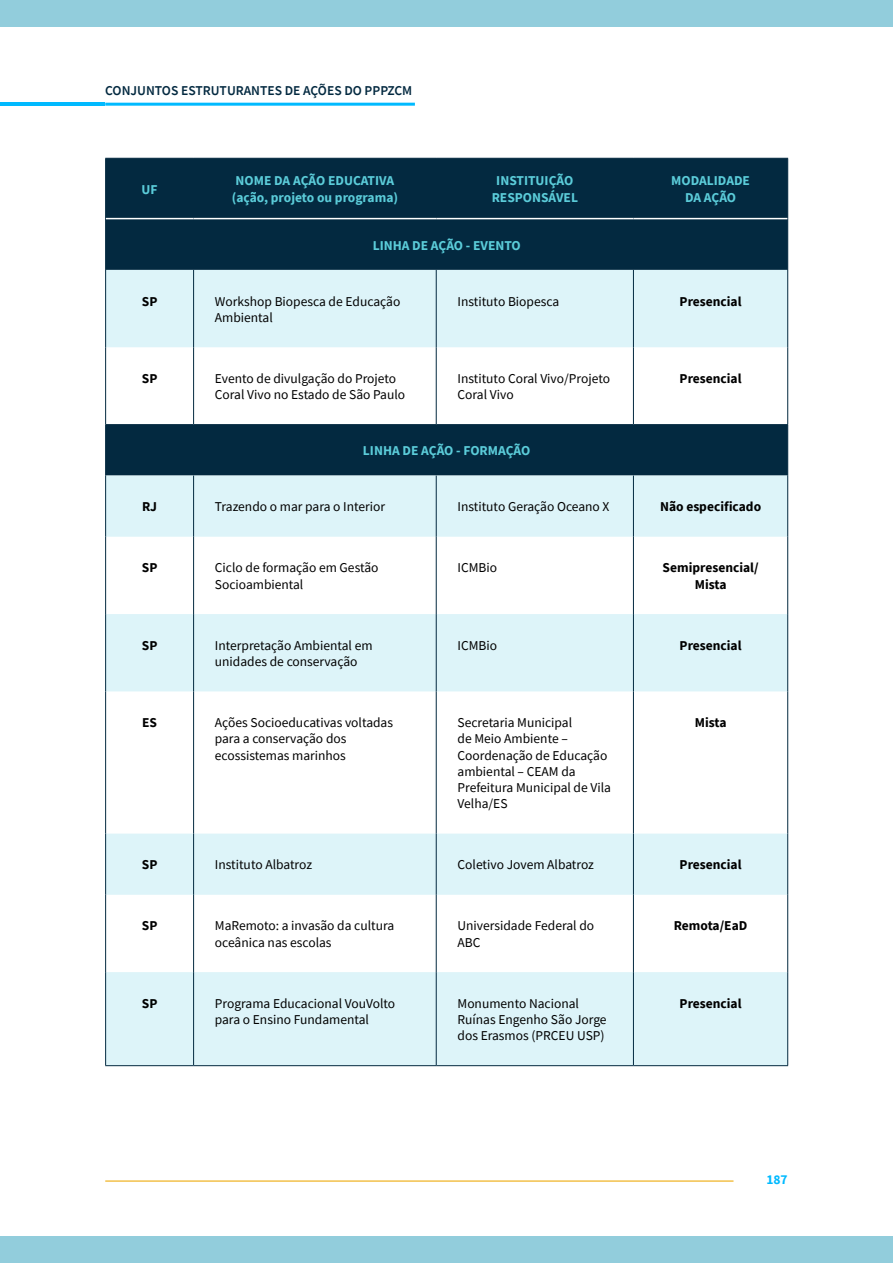
<style>
.page{position:relative;width:893px;height:1263px;background:#fff}
.page>*{position:absolute;margin:0;border:0;box-sizing:border-box;transform-origin:0 0}
.t1{font:13.5px/16.2px "Source Sans Pro";color:#000}
.t2{font:700 13.5px/16.2px "Source Sans Pro";color:#5bccd9;text-align:center}
.t3{font:700 13.5px/16.2px "Source Sans Pro";color:#000;text-align:center}
.t4{font:600 13.5px "Source Sans Pro";color:#032940}
.t5{font:700 13.5px "Source Sans Pro";color:#00baff}
</style>
<div class="page">
<hr style="left:105px;top:103px;width:310px;height:3px;background:#00baff">
<hr style="left:105px;top:1180px;width:628px;height:2px;background:#f2c14b">
<hr style="left:0;top:103px;width:105px;height:3px;background:#00baff">
<div style="left:106px;top:159px;width:681px;height:111px;background:#032940"></div>
<svg style="left:106px;top:270px;width:681px;height:795px;fill:#ddf4f9"></svg>
<hr style="left:105px;top:158px;width:89px;height:1px;background:#032940">
<hr style="left:194px;top:158px;width:242px;height:1px;background:#032940">
<hr style="left:193px;top:159px;width:1px;height:59px;background:#032940">
<hr style="left:436px;top:158px;width:197px;height:1px;background:#032940">
<hr style="left:436px;top:159px;width:1px;height:59px;background:#032940">
<hr style="left:633px;top:158px;width:155px;height:1px;background:#032940">
<hr style="left:633px;top:159px;width:1px;height:59px;background:#032940">
<hr style="left:787px;top:159px;width:1px;height:60px;background:#032940">
<hr style="left:105px;top:159px;width:1px;height:60px;background:#032940">
<hr style="left:105px;top:347px;width:1px;height:77px;background:#032940">
<hr style="left:193px;top:347px;width:1px;height:77px;background:#032940">
<hr style="left:787px;top:347px;width:1px;height:77px;background:#032940">
<hr style="left:193px;top:270px;width:1px;height:77px;background:#032940">
<hr style="left:436px;top:270px;width:1px;height:77px;background:#032940">
<hr style="left:633px;top:270px;width:1px;height:77px;background:#032940">
<hr style="left:787px;top:219px;width:1px;height:51px;background:#032940">
<hr style="left:436px;top:347px;width:1px;height:77px;background:#032940">
<hr style="left:787px;top:425px;width:1px;height:51px;background:#032940">
<hr style="left:633px;top:347px;width:1px;height:77px;background:#032940">
<hr style="left:193px;top:476px;width:1px;height:61px;background:#032940">
<hr style="left:436px;top:476px;width:1px;height:61px;background:#032940">
<hr style="left:633px;top:476px;width:1px;height:61px;background:#032940">
<hr style="left:105px;top:219px;width:1px;height:51px;background:#032940">
<hr style="left:436px;top:537px;width:1px;height:77px;background:#032940">
<hr style="left:633px;top:537px;width:1px;height:77px;background:#032940">
<hr style="left:436px;top:614px;width:1px;height:77px;background:#032940">
<hr style="left:633px;top:614px;width:1px;height:77px;background:#032940">
<hr style="left:106px;top:218px;width:88px;height:1px;background:#fff">
<hr style="left:194px;top:218px;width:242px;height:1px;background:#fff">
<hr style="left:436px;top:218px;width:197px;height:1px;background:#fff">
<hr style="left:633px;top:218px;width:154px;height:1px;background:#fff">
<hr style="left:105px;top:270px;width:1px;height:77px;background:#032940">
<hr style="left:787px;top:270px;width:1px;height:77px;background:#032940">
<hr style="left:436px;top:691px;width:1px;height:142px;background:#032940">
<hr style="left:105px;top:424px;width:89px;height:1px;background:#032940">
<hr style="left:105px;top:425px;width:1px;height:51px;background:#032940">
<hr style="left:194px;top:424px;width:242px;height:1px;background:#032940">
<hr style="left:436px;top:424px;width:197px;height:1px;background:#032940">
<hr style="left:633px;top:424px;width:155px;height:1px;background:#032940">
<hr style="left:633px;top:691px;width:1px;height:142px;background:#032940">
<hr style="left:105px;top:476px;width:1px;height:61px;background:#032940">
<hr style="left:787px;top:476px;width:1px;height:61px;background:#032940">
<hr style="left:105px;top:614px;width:1px;height:77px;background:#032940">
<hr style="left:787px;top:614px;width:1px;height:77px;background:#032940">
<hr style="left:105px;top:833px;width:1px;height:62px;background:#032940">
<hr style="left:436px;top:833px;width:1px;height:62px;background:#032940">
<hr style="left:787px;top:833px;width:1px;height:62px;background:#032940">
<hr style="left:633px;top:833px;width:1px;height:62px;background:#032940">
<hr style="left:105px;top:972px;width:1px;height:93px;background:#032940">
<hr style="left:787px;top:972px;width:1px;height:93px;background:#032940">
<hr style="left:436px;top:895px;width:1px;height:77px;background:#032940">
<hr style="left:633px;top:895px;width:1px;height:77px;background:#032940">
<hr style="left:105px;top:1065px;width:89px;height:1px;background:#032940">
<hr style="left:194px;top:1065px;width:242px;height:1px;background:#032940">
<hr style="left:436px;top:1065px;width:197px;height:1px;background:#032940">
<hr style="left:633px;top:1065px;width:155px;height:1px;background:#032940">
<hr style="left:436px;top:972px;width:1px;height:93px;background:#032940">
<hr style="left:633px;top:972px;width:1px;height:93px;background:#032940">
<hr style="left:105px;top:537px;width:1px;height:77px;background:#032940">
<hr style="left:105px;top:691px;width:1px;height:142px;background:#032940">
<hr style="left:105px;top:895px;width:1px;height:77px;background:#032940">
<hr style="left:193px;top:537px;width:1px;height:77px;background:#032940">
<hr style="left:787px;top:537px;width:1px;height:77px;background:#032940">
<hr style="left:193px;top:614px;width:1px;height:77px;background:#032940">
<hr style="left:193px;top:691px;width:1px;height:142px;background:#032940">
<hr style="left:787px;top:691px;width:1px;height:142px;background:#032940">
<hr style="left:193px;top:833px;width:1px;height:62px;background:#032940">
<hr style="left:193px;top:895px;width:1px;height:77px;background:#032940">
<hr style="left:787px;top:895px;width:1px;height:77px;background:#032940">
<hr style="left:193px;top:972px;width:1px;height:93px;background:#032940">
<div style="left:0;top:0;width:893px;height:26px;background:#92cddc"></div>
<div style="left:0;top:1237px;width:893px;height:26px;background:#92cddc"></div>
<p class="t4" style="left:105px;top:82px;width:308px">CONJUNTOS ESTRUTURANTES DE AÇÕES DO PPPZCM</p>
<p class="t2" style="left:142px;top:181px;width:18px">UF</p>
<p class="t2" style="left:232px;top:173px;width:168px;text-align:left">NOME DA AÇÃO EDUCATIVA (ação, projeto ou programa)</p>
<p class="t2" style="left:492px;top:173px;width:88px">INSTITUIÇÃO<br>RESPONSÁVEL</p>
<p class="t2" style="left:671px;top:173px;width:80px">MODALIDADE<br>DA AÇÃO</p>
<p class="t2" style="left:373px;top:237px;width:150px">LINHA DE AÇÃO - EVENTO</p>
<p class="t3" style="left:142px;top:293px;width:17px">SP</p>
<p class="t1" style="left:215px;top:293px;width:187px">Workshop Biopesca de Educação<br>Ambiental</p>
<p class="t1" style="left:457px;top:293px;width:103px">Instituto Biopesca</p>
<p class="t3" style="left:680px;top:293px;width:63px">Presencial</p>
<p class="t3" style="left:142px;top:370px;width:17px">SP</p>
<p class="t1" style="left:215px;top:370px;width:192px">Evento de divulgação do Projeto<br>Coral Vivo no Estado de São Paulo</p>
<p class="t1" style="left:457px;top:370px;width:154px">Instituto Coral Vivo/Projeto<br>Coral Vivo</p>
<p class="t3" style="left:680px;top:370px;width:63px">Presencial</p>
<p class="t2" style="left:363px;top:442px;width:169px">LINHA DE AÇÃO - FORMAÇÃO</p>
<p class="t3" style="left:142px;top:498px;width:16px">RJ</p>
<p class="t1" style="left:215px;top:498px;width:172px">Trazendo o mar para o Interior</p>
<p class="t1" style="left:457px;top:498px;width:154px">Instituto Geração Oceano X</p>
<p class="t3" style="left:660px;top:498px;width:103px">Não especificado</p>
<p class="t3" style="left:142px;top:560px;width:17px">SP</p>
<p class="t1" style="left:215px;top:560px;width:165px">Ciclo de formação em Gestão<br>Socioambiental</p>
<p class="t1" style="left:457px;top:560px;width:41px">ICMBio</p>
<p class="t3" style="left:663px;top:560px;width:98px">Semipresencial/<br>Mista</p>
<p class="t3" style="left:142px;top:637px;width:17px">SP</p>
<p class="t1" style="left:215px;top:637px;width:159px">Interpretação Ambiental em unidades de conservação</p>
<p class="t1" style="left:457px;top:637px;width:41px">ICMBio</p>
<p class="t3" style="left:680px;top:637px;width:63px">Presencial</p>
<p class="t3" style="left:142px;top:714px;width:16px">ES</p>
<p class="t1" style="left:215px;top:714px;width:180px">Ações Socioeducativas voltadas para a conservação dos ecossistemas marinhos</p>
<p class="t1" style="left:457px;top:714px;width:155px">Secretaria Municipal<br>de Meio Ambiente –<br>Coordenação de Educação ambiental – CEAM da<br>Prefeitura Municipal de Vila<br>Velha/ES</p>
<p class="t3" style="left:695px;top:714px;width:33px">Mista</p>
<p class="t3" style="left:142px;top:856px;width:17px">SP</p>
<p class="t1" style="left:215px;top:857px;width:99px">Instituto Albatroz</p>
<p class="t1" style="left:457px;top:857px;width:138px">Coletivo Jovem Albatroz</p>
<p class="t3" style="left:680px;top:856px;width:63px">Presencial</p>
<p class="t3" style="left:142px;top:918px;width:17px">SP</p>
<p class="t1" style="left:215px;top:918px;width:181px">MaRemoto: a invasão da cultura oceânica nas escolas</p>
<p class="t1" style="left:457px;top:918px;width:138px">Universidade Federal do<br>ABC</p>
<p class="t3" style="left:674px;top:918px;width:75px">Remota/EaD</p>
<p class="t3" style="left:142px;top:995px;width:17px">SP</p>
<p class="t1" style="left:215px;top:995px;width:182px">Programa Educacional VouVolto para o Ensino Fundamental</p>
<p class="t1" style="left:457px;top:995px;width:151px">Monumento Nacional<br>Ruínas Engenho São Jorge dos Erasmos (PRCEU USP)</p>
<p class="t3" style="left:680px;top:995px;width:63px">Presencial</p>
<p class="t5" style="left:766px;top:1170px;width:23px">187</p>
</div>
